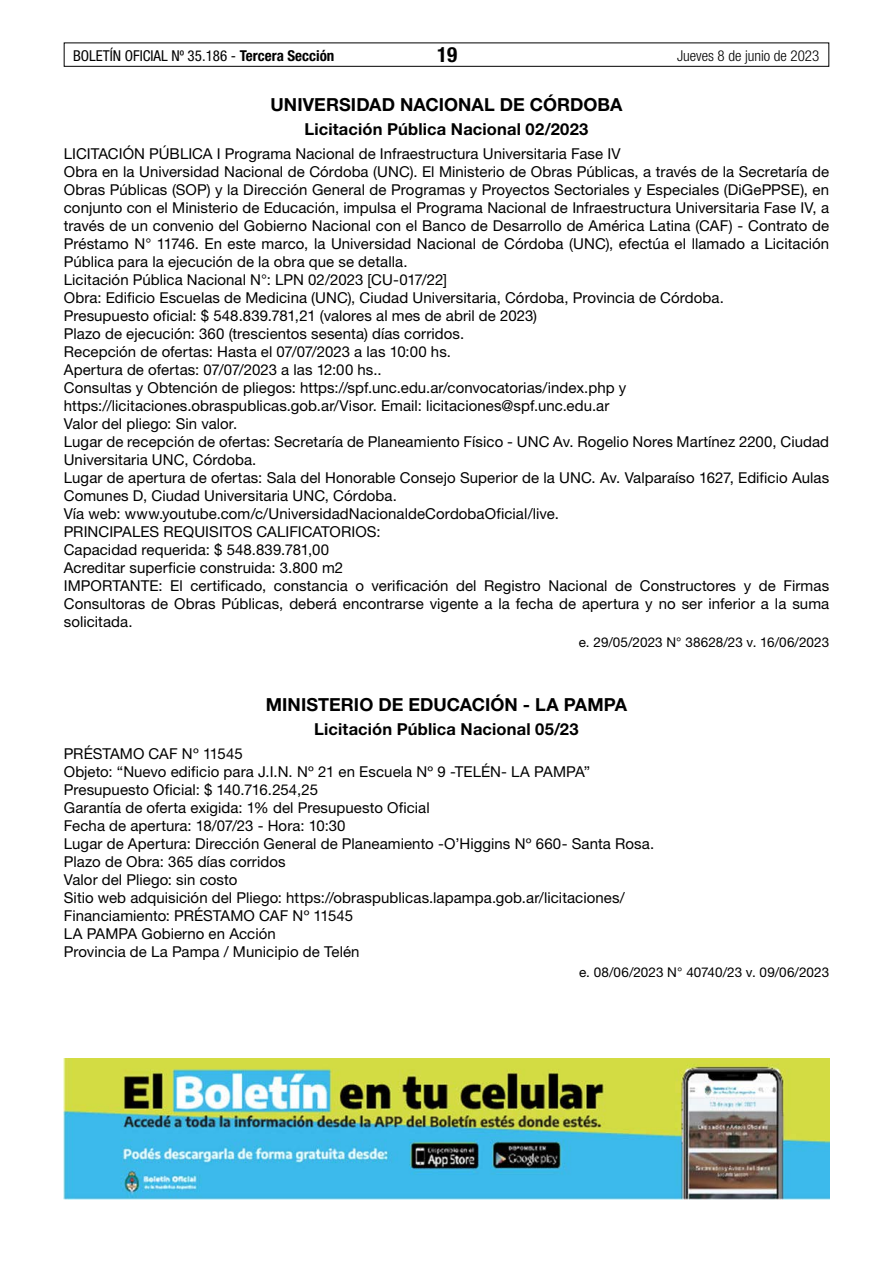
<style>
.page{position:relative;width:893px;height:1263px;background:#fff}
.page>*{position:absolute;margin:0;border:0;box-sizing:border-box;transform-origin:0 0}
.t1{font:700 condensed 21px "Helvetica Neue LT Std";color:#000}
.t2{font:700 18px "Helvetica Neue LT Std";letter-spacing:.005em;color:#000}
.t3{font:700 16.5px "Helvetica Neue LT Std";letter-spacing:.01em;color:#000}
.t4{font:15px/18px "Helvetica Neue LT Std";letter-spacing:.005em;color:#000}
.t5{font:condensed 15px "Helvetica Neue LT Std";color:#000}
.t6{font:300 condensed 15px "Helvetica Neue LT Std";color:#000}
.t7{font:13.5px "Helvetica Neue LT Std";letter-spacing:.005em;color:#000}
.s1{font-weight:700}
</style>
<div class="page">
<div style="left:64px;top:43px;width:765px;height:24px;border:1px solid #000"></div>
<img style="left:64px;top:1059px;width:765px;height:140px">
<p class="t5" style="left:73px;top:47px;width:263px">BOLETÍN OFICIAL Nº 35.186 - <span class="s1">Tercera Sección</span></p>
<h1 class="t1" style="left:437px;top:42px;width:22px">19</h1>
<p class="t6" style="left:677px;top:47px;width:144px">Jueves 8 de junio de 2023</p>
<p class="t2" style="left:270px;top:93px;width:353px">UNIVERSIDAD NACIONAL DE CÓRDOBA</p>
<p class="t3" style="left:305px;top:119px;width:285px">Licitación Pública Nacional 02/2023</p>
<p class="t4" style="left:64px;top:145px;width:767px">LICITACIÓN PÚBLICA I Programa Nacional de Infraestructura Universitaria Fase IV<br>Obra en la Universidad Nacional de Córdoba (UNC). El Ministerio de Obras Públicas, a través de la Secretaría de Obras Públicas (SOP) y la Dirección General de Programas y Proyectos Sectoriales y Especiales (DiGePPSE), en conjunto con el Ministerio de Educación, impulsa el Programa Nacional de Infraestructura Universitaria Fase IV, a través de un convenio del Gobierno Nacional con el Banco de Desarrollo de América Latina (CAF) - Contrato de Préstamo N° 11746. En este marco, la Universidad Nacional de Córdoba (UNC), efectúa el llamado a Licitación Pública para la ejecución de la obra que se detalla.<br>Licitación Pública Nacional N°: LPN 02/2023 [CU-017/22]<br>Obra: Edificio Escuelas de Medicina (UNC), Ciudad Universitaria, Córdoba, Provincia de Córdoba.<br>Presupuesto oficial: $ 548.839.781,21 (valores al mes de abril de 2023)<br>Plazo de ejecución: 360 (trescientos sesenta) días corridos.<br>Recepción de ofertas: Hasta el 07/07/2023 a las 10:00 hs.<br>Apertura de ofertas: 07/07/2023 a las 12:00 hs..<br>Consultas y Obtención de pliegos: https://spf.unc.edu.ar/convocatorias/index.php y https://licitaciones.obraspublicas.gob.ar/Visor. Email: licitaciones@spf.unc.edu.ar<br>Valor del pliego: Sin valor.<br>Lugar de recepción de ofertas: Secretaría de Planeamiento Físico - UNC Av. Rogelio Nores Martínez 2200, Ciudad Universitaria UNC, Córdoba.<br>Lugar de apertura de ofertas: Sala del Honorable Consejo Superior de la UNC. Av. Valparaíso 1627, Edificio Aulas Comunes D, Ciudad Universitaria UNC, Córdoba.<br>Vía web: www.youtube.com/c/UniversidadNacionaldeCordobaOficial/live.<br>PRINCIPALES REQUISITOS CALIFICATORIOS:<br>Capacidad requerida: $ 548.839.781,00<br>Acreditar superficie construida: 3.800 m2<br>IMPORTANTE: El certificado, constancia o verificación del Registro Nacional de Constructores y de Firmas Consultoras de Obras Públicas, deberá encontrarse vigente a la fecha de apertura y no ser inferior a la suma solicitada.</p>
<p class="t7" style="left:579px;top:634px;width:252px">e. 29/05/2023 N° 38628/23 v. 16/06/2023</p>
<p class="t2" style="left:266px;top:693px;width:363px">MINISTERIO DE EDUCACIÓN - LA PAMPA</p>
<p class="t3" style="left:314px;top:719px;width:266px">Licitación Pública Nacional 05/23</p>
<p class="t4" style="left:64px;top:745px;width:592px">PRÉSTAMO CAF Nº 11545<br>Objeto: “Nuevo edificio para J.I.N. Nº 21 en Escuela Nº 9 -TELÉN- LA PAMPA” Presupuesto Oficial: $ 140.716.254,25<br>Garantía de oferta exigida: 1% del Presupuesto Oficial<br>Fecha de apertura: 18/07/23 - Hora: 10:30<br>Lugar de Apertura: Dirección General de Planeamiento -O’Higgins Nº 660- Santa Rosa.<br>Plazo de Obra: 365 días corridos<br>Valor del Pliego: sin costo<br>Sitio web adquisición del Pliego: https://obraspublicas.lapampa.gob.ar/licitaciones/ Financiamiento: PRÉSTAMO CAF Nº 11545<br>LA PAMPA Gobierno en Acción<br>Provincia de La Pampa / Municipio de Telén</p>
<p class="t7" style="left:579px;top:964px;width:252px">e. 08/06/2023 N° 40740/23 v. 09/06/2023</p>
</div>
